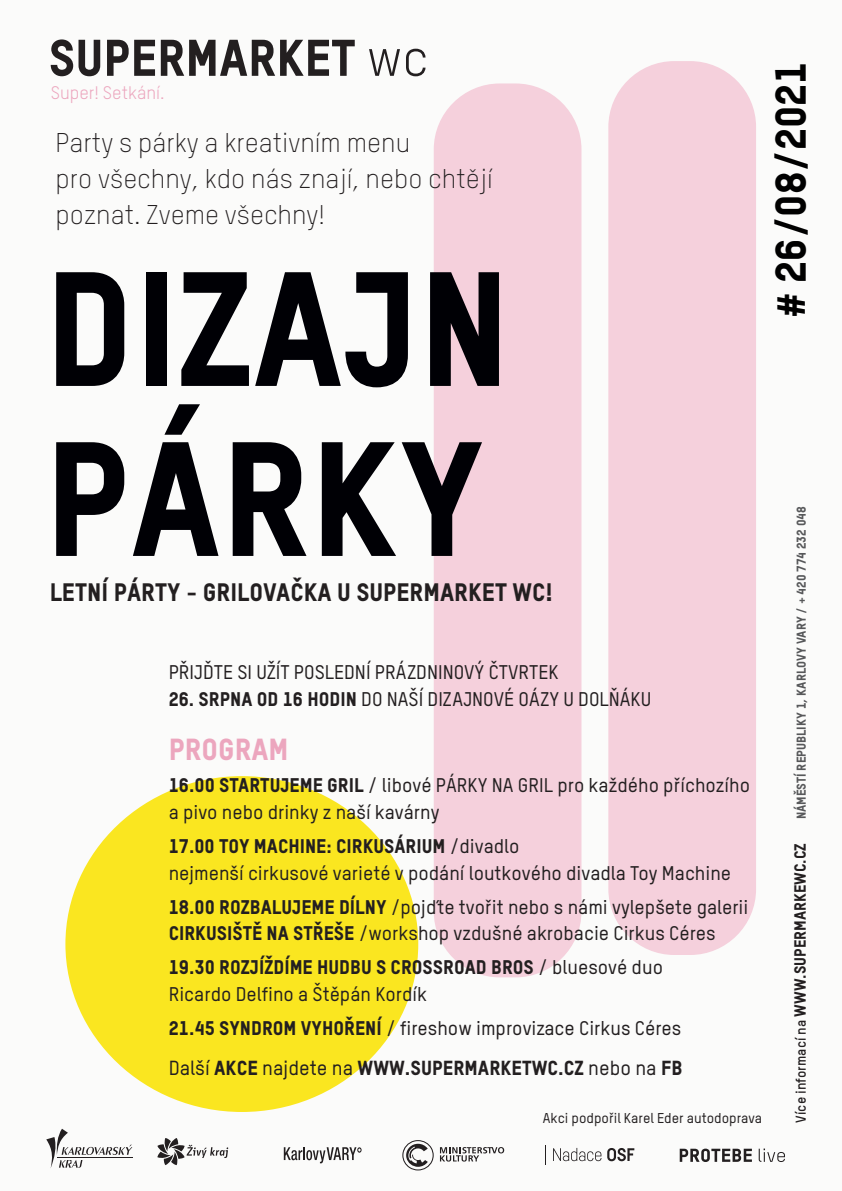
<style>
.page{position:relative;width:842px;height:1191px;background:#fbfbfa}
.page>*{position:absolute;margin:0;border:0;box-sizing:border-box;transform-origin:0 0}
.t1{font:42.5px "TSTARPRO Headline";color:#000}
.t2{font:30px "TSTARPRO Headline";color:#eca6be}
.t3{font:300 26.6px "TSTARPRO";color:#231f20}
.t4{font:24.9px "TSTARPRO Headline";color:#231f20}
.t5{font:20px "TSTARPRO Headline";color:#231f20}
.t6{font:500 19.4px "TSTARPRO";color:#231f20}
.t7{font:19.4px "TSTARPRO Headline";color:#231f20}
.t8{font:17.9px "TSTARPRO";color:#eca6be}
.t9{font:16px "TSTARPRO Headline";color:#231f20}
.t10{font:500 14px "TSTARPRO";color:#231f20}
.t11{font:12.7px "TSTARPRO Headline";color:#57585a}
.s1{font-family:"TSTARPRO Headline";font-weight:400}
.s2{font-family:"TSTARPRO";font-weight:500}
.s3{font-family:"TSTARPRO";font-weight:700;font-size:14px}
</style>
<div class="page">
<div style="left:65px;top:776px;width:353px;height:336px;background:#fae620;border-radius:50%"></div>
<div style="left:434px;top:83px;width:147px;height:894px;background:#f5d0dc;border-radius:66px"></div>
<svg style="left:56px;top:272px;width:68px;height:114px"></svg>
<div style="left:146px;top:272px;width:20px;height:114px;background:#000005"></div>
<svg style="left:181px;top:272px;width:68px;height:114px"></svg>
<svg style="left:255px;top:272px;width:153px;height:115px"></svg>
<svg style="left:430px;top:272px;width:69px;height:114px"></svg>
<svg style="left:56px;top:442px;width:68px;height:114px"></svg>
<svg style="left:133px;top:404px;width:85px;height:152px"></svg>
<svg style="left:233px;top:442px;width:73px;height:114px"></svg>
<svg style="left:322px;top:442px;width:74px;height:114px"></svg>
<svg style="left:402px;top:442px;width:80px;height:114px"></svg>
<div style="left:608px;top:61px;width:148px;height:894px;background:#f5d0dc;border-radius:66px"></div>
<svg style="left:51px;top:39px;width:374px;height:37px"></svg>
<svg style="left:284px;top:1147px;width:78px;height:16px"></svg>
<svg style="left:680px;top:1148px;width:105px;height:14px"></svg>
<svg style="left:157px;top:1138px;width:71px;height:27px"></svg>
<svg style="left:46px;top:1128px;width:86px;height:40px"></svg>
<svg style="left:553px;top:1148px;width:81px;height:13px"></svg>
<svg style="left:545px;top:1145px;width:1px;height:20px"></svg>
<svg style="left:440px;top:1147px;width:64px;height:14px"></svg>
<svg style="left:402px;top:1140px;width:32px;height:30px"></svg>
<p class="t8" style="left:51px;top:82px;width:115px">Super! Setkání.</p>
<p class="t3" style="left:56px;top:127px;width:356px">Party s párky a kreativním menu</p>
<p class="t3" style="left:56px;top:163px;width:439px">pro všechny, kdo nás znají, nebo chtějí</p>
<p class="t3" style="left:56px;top:199px;width:271px">poznat. Zveme všechny!</p>
<p class="t1" style="left:764px;top:319px;width:260px;rotate:-90deg"># 26/08/2021</p>
<p class="t4" style="left:50px;top:577px;width:504px">LETNÍ PÁRTY - GRILOVAČKA U SUPERMARKET WC!</p>
<p class="t6" style="left:169px;top:660px;width:391px">PŘIJĎTE SI UŽÍT POSLEDNÍ PRÁZDNINOVÝ ČTVRTEK</p>
<p class="t6" style="left:169px;top:687px;width:484px"><span class="s1">26. SRPNA OD 16 HODIN</span> DO NAŠÍ DIZAJNOVÉ OÁZY U DOLŇÁKU</p>
<p class="t2" style="left:169px;top:730px;width:121px">PROGRAM</p>
<p class="t6" style="left:169px;top:773px;width:583px"><span class="s1">16.00 STARTUJEME GRIL</span> / libové PÁRKY NA GRIL pro každého příchozího</p>
<p class="t6" style="left:169px;top:800px;width:272px">a pivo nebo drinky z naší kavárny</p>
<p class="t7" style="left:169px;top:834px;width:352px">17.00 TOY MACHINE: CIRKUSÁRIUM <span class="s2">/divadlo</span></p>
<p class="t6" style="left:169px;top:861px;width:564px">nejmenší cirkusové varieté v podání loutkového divadla Toy Machine</p>
<p class="t6" style="left:169px;top:895px;width:581px"><span class="s1">18.00 ROZBALUJEME DÍLNY</span> /pojďte tvořit nebo s námi vylepšete galerii</p>
<p class="t6" style="left:169px;top:921px;width:549px"><span class="s1">CIRKUSIŠTĚ NA STŘEŠE</span> /workshop vzdušné akrobacie Cirkus Céres</p>
<p class="t7" style="left:169px;top:954px;width:496px">19.30 ROZJÍŽDÍME HUDBU S CROSSROAD BROS <span class="s2">/ bluesové duo</span></p>
<p class="t6" style="left:169px;top:981px;width:260px">Ricardo Delfino a Štěpán Kordík</p>
<p class="t6" style="left:169px;top:1015px;width:514px"><span class="s1">21.45 SYNDROM VYHOŘENÍ</span> / fireshow improvizace Cirkus Céres</p>
<p class="t5" style="left:169px;top:1055px;width:515px"><span class="s2">Další</span> AKCE <span class="s2">najdete na</span> WWW.SUPERMARKETWC.CZ <span class="s2">nebo na</span> FB</p>
<p class="t10" style="left:543px;top:1109px;width:221px">Akci podpořil Karel Eder autodoprava</p>
<p class="t11" style="left:793px;top:819px;width:314px;rotate:-90deg">NÁMĚSTÍ REPUBLIKY 1, KARLOVY VARY / + 420 774 232 048</p>
<p class="t9" style="left:790px;top:1122px;width:281px;rotate:-90deg"><span class="s3">Více informací na</span> WWW.SUPERMARKEWC.CZ</p>
</div>
